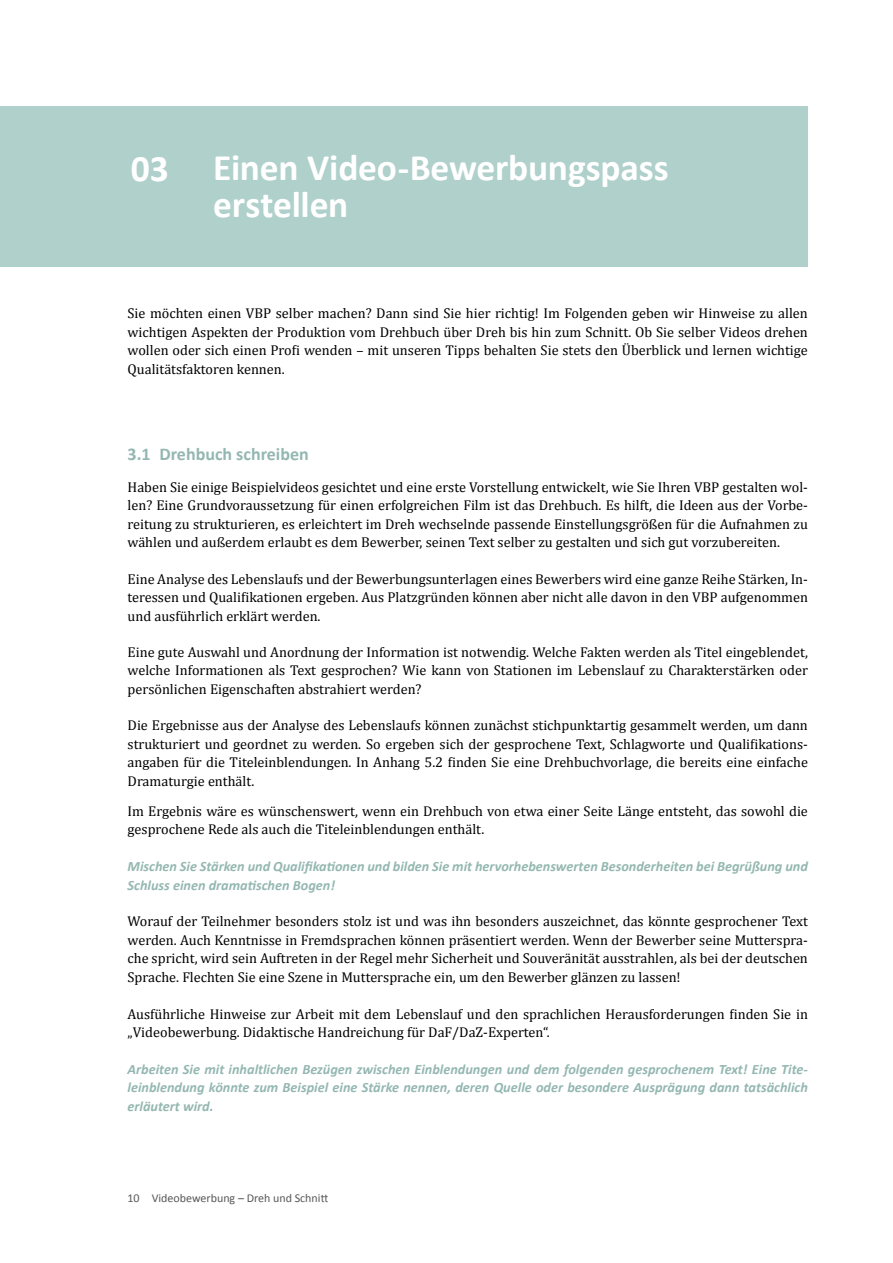
<style>
.page{position:relative;width:893px;height:1263px;background:#fff}
.page>*{position:absolute;margin:0;border:0;box-sizing:border-box;transform-origin:0 0}
.t1{font:700 37.5px/37.5px "Calibri";letter-spacing:-.005em;color:#fff}
.t2{font:700 18px "Calibri";color:#94b7b1}
.t3{font:14.25px/18.5px "Cambria";color:#000;text-align:justify}
.t4{font:italic 700 14.25px/18.6px "Calibri";color:#94b7b1}
.t5{font:12px "Calibri";color:#58585a}
</style>
<div class="page">
<div style="left:0;top:106px;width:807px;height:161px;background:#afd0cb"></div>
<h1 class="t1" style="left:131px;top:149px;width:40px">03</h1>
<h1 class="t1" style="left:213px;top:148px;width:457px">Einen Video-Bewerbungspass erstellen</h1>
<p class="t3" style="left:128px;top:304px;width:682px">Sie möchten einen VBP selber machen? Dann sind Sie hier richtig! Im Folgenden geben wir Hinweise zu allen wichtigen Aspekten der Produktion vom Drehbuch über Dreh bis hin zum Schnitt. Ob Sie selber Videos drehen wollen oder sich einen Profi wenden – mit unseren Tipps behalten Sie stets den Überblick und lernen wichtige Qualitätsfaktoren kennen.</p>
<p class="t2" style="left:128px;top:442px;width:183px">3.1 Drehbuch schreiben</p>
<p class="t3" style="left:128px;top:478px;width:682px">Haben Sie einige Beispielvideos gesichtet und eine erste Vorstellung entwickelt, wie Sie Ihren VBP gestalten wol&shy;len? Eine Grundvoraussetzung für einen erfolgreichen Film ist das Drehbuch. Es hilft, die Ideen aus der Vorbe&shy;reitung zu strukturieren, es erleichtert im Dreh wechselnde passende Einstellungsgrößen für die Aufnahmen zu wählen und außerdem erlaubt es dem Bewerber, seinen Text selber zu gestalten und sich gut vorzubereiten.</p>
<p class="t3" style="left:128px;top:570px;width:682px">Eine Analyse des Lebenslaufs und der Bewerbungsunterlagen eines Bewerbers wird eine ganze Reihe Stärken, In&shy;teressen und Qualifikationen ergeben. Aus Platzgründen können aber nicht alle davon in den VBP aufgenommen und ausführlich erklärt werden.</p>
<p class="t3" style="left:128px;top:643px;width:682px">Eine gute Auswahl und Anordnung der Information ist notwendig. Welche Fakten werden als Titel eingeblendet, welche Informationen als Text gesprochen? Wie kann von Stationen im Lebenslauf zu Charakterstärken oder persönlichen Eigenschaften abstrahiert werden?</p>
<p class="t3" style="left:128px;top:716px;width:682px">Die Ergebnisse aus der Analyse des Lebenslaufs können zunächst stichpunktartig gesammelt werden, um dann strukturiert und geordnet zu werden. So ergeben sich der gesprochene Text, Schlagworte und Qualifikations&shy;angaben für die Titeleinblendungen. In Anhang 5.2 finden Sie eine Drehbuchvorlage, die bereits eine einfache Dramaturgie enthält.</p>
<p class="t3" style="left:128px;top:802px;width:682px">Im Ergebnis wäre es wünschenswert, wenn ein Drehbuch von etwa einer Seite Länge entsteht, das sowohl die gesprochene Rede als auch die Titeleinblendungen enthält.</p>
<p class="t4" style="left:128px;top:857px;width:682px">Mischen Sie Stärken und Qualifikationen und bilden Sie mit hervorhebenswerten Besonderheiten bei Begrüßung und<br>Schluss einen dramatischen Bogen!</p>
<p class="t3" style="left:128px;top:912px;width:682px">Worauf der Teilnehmer besonders stolz ist und was ihn besonders auszeichnet, das könnte gesprochener Text werden. Auch Kenntnisse in Fremdsprachen können präsentiert werden. Wenn der Bewerber seine Mutterspra&shy;che spricht, wird sein Auftreten in der Regel mehr Sicherheit und Souveränität ausstrahlen, als bei der deutschen Sprache. Flechten Sie eine Szene in Muttersprache ein, um den Bewerber glänzen zu lassen!</p>
<p class="t3" style="left:128px;top:1004px;width:682px">Ausführliche Hinweise zur Arbeit mit dem Lebenslauf und den sprachlichen Herausforderungen finden Sie in „Videobewerbung. Didaktische Handreichung für DaF/DaZ-Experten“.</p>
<p class="t4" style="left:128px;top:1060px;width:682px;text-align:justify">Arbeiten Sie mit inhaltlichen Bezügen zwischen Einblendungen und dem folgenden gesprochenem Text! Eine Tite&shy;leinblendung könnte zum Beispiel eine Stärke nennen, deren Quelle oder besondere Ausprägung dann tatsächlich erläutert wird.</p>
<p class="t5" style="left:128px;top:1190px;width:202px">10 Videobewerbung – Dreh und Schnitt</p>
</div>
